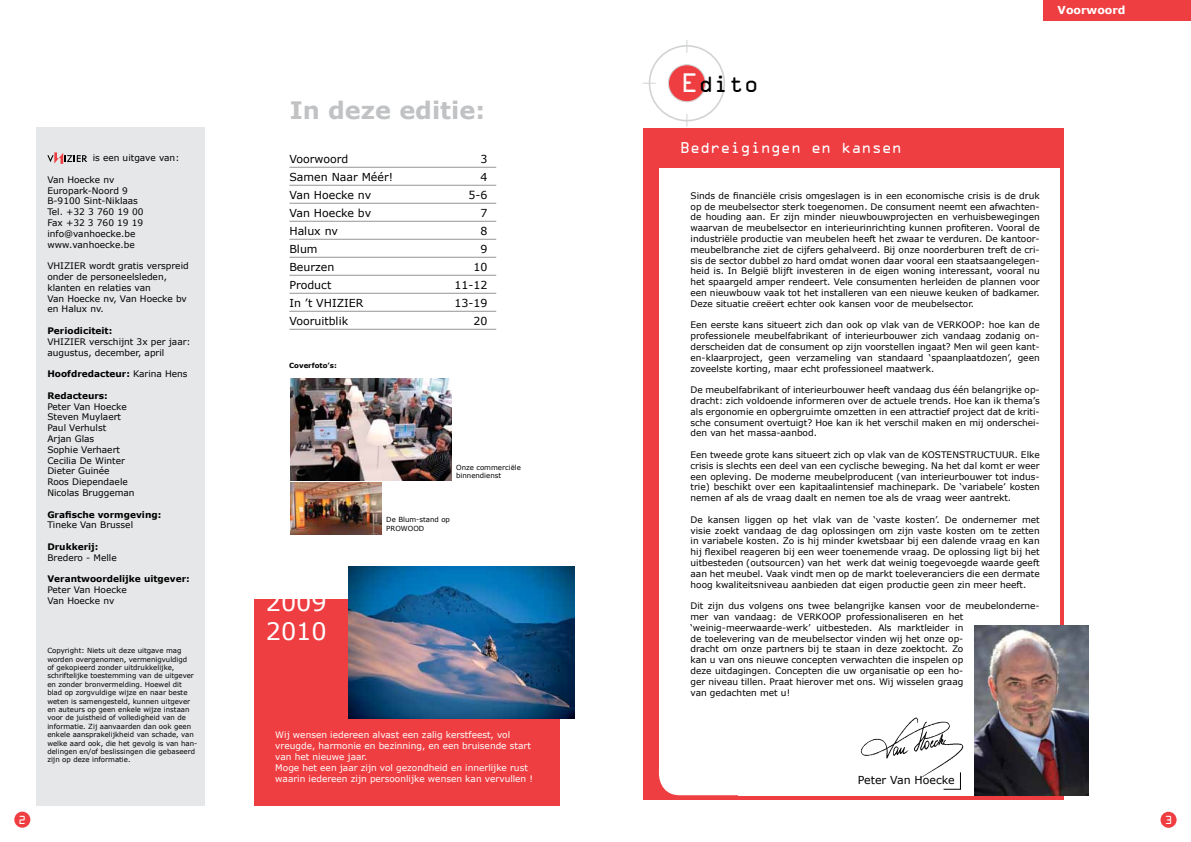
<style>
.page{position:relative;width:1191px;height:842px;background:#fff}
.page>*{position:absolute;margin:0;border:0;box-sizing:border-box;transform-origin:0 0}
.t1{font:700 24px "Verdana";color:#c0c2c4}
.t2{font:24px/28.8px "Verdana";color:#fff}
.t3{font:21px "OCRA Std";color:#000}
.t4{font:14px "OCRA Std";color:#fff}
.t5{font:11px "Verdana";color:#000}
.t6{font:700 11px "Verdana";color:#fff}
.t7{font:10.5px "OCRA Std";color:#fff}
.t8{font:9px/10.8px "Verdana";color:#000}
.t9{font:9px/10.8px "Verdana";color:#fff}
.t10{font:700 9px "Verdana";color:#000}
.t11{font:7px/8.4px "Verdana";color:#000}
.t12{font:700 7px "Verdana";color:#000}
.s1{font-weight:400}
.s2{font-size:24px;color:#fff}
</style>
<div class="page">
<div style="left:1160px;top:812px;width:16px;height:16px;background:#ef3e42;border-radius:50%"></div>
<div style="left:14px;top:812px;width:16px;height:16px;background:#ef3e42;border-radius:50%"></div>
<div style="left:254px;top:599px;width:305px;height:207px;background:#ef3e42"></div>
<div style="left:1043px;top:0;width:148px;height:21px;background:#ef3e42"></div>
<img style="left:290px;top:379px;width:162px;height:101px">
<img style="left:290px;top:482px;width:91px;height:53px">
<div style="left:643px;top:128px;width:420px;height:671px;background:#ef3e42"></div>
<div style="left:659px;top:751px;width:400px;height:44px;background:#fff;border-radius:21px"></div>
<div style="left:659px;top:168px;width:400px;height:605px;background:#fff"></div>
<img style="left:974px;top:625px;width:114px;height:170px">
<svg style="left:943px;top:788px;width:17px;height:1px"></svg>
<div style="left:648px;top:45px;width:77px;height:76px;border:2px solid #d1d3d4;border-radius:50%"></div>
<div style="left:668px;top:65px;width:37px;height:37px;background:#ef3e42;border-radius:50%"></div>
<div style="left:668px;top:64px;width:38px;height:38px;border:1px solid #d1d3d4;border-radius:50%"></div>
<svg style="left:686px;top:40px;width:1px;height:13px"></svg>
<svg style="left:686px;top:114px;width:1px;height:13px"></svg>
<svg style="left:643px;top:83px;width:12px;height:1px"></svg>
<div style="left:36px;top:128px;width:168px;height:678px;background:#e6e7e8"></div>
<svg style="left:47px;top:152px;width:40px;height:12px"></svg>
<hr style="left:289px;top:167px;width:207px;height:1px;background:#939598">
<hr style="left:289px;top:185px;width:207px;height:1px;background:#939598">
<hr style="left:289px;top:203px;width:207px;height:1px;background:#939598">
<hr style="left:289px;top:221px;width:207px;height:1px;background:#939598">
<hr style="left:289px;top:239px;width:207px;height:1px;background:#939598">
<hr style="left:289px;top:257px;width:207px;height:1px;background:#939598">
<hr style="left:289px;top:275px;width:207px;height:1px;background:#939598">
<hr style="left:289px;top:293px;width:207px;height:1px;background:#939598">
<hr style="left:289px;top:311px;width:207px;height:1px;background:#939598">
<hr style="left:289px;top:329px;width:207px;height:1px;background:#939598">
<img style="left:860px;top:717px;width:104px;height:63px">
<img style="left:348px;top:566px;width:226px;height:153px">
<p class="t8" style="left:93px;top:152px;width:88px">is een uitgave van:</p>
<p class="t8" style="left:47px;top:174px;width:98px">Van Hoecke nv<br>Europark-Noord 9<br>B-9100 Sint-Niklaas<br>Tel. +32 3 760 19 00<br>Fax +32 3 760 19 19 info@vanhoecke.be www.vanhoecke.be</p>
<p class="t8" style="left:47px;top:260px;width:143px">VHIZIER wordt gratis verspreid onder de personeelsleden, klanten en relaties van<br>Van Hoecke nv, Van Hoecke bv en Halux nv.</p>
<p class="t10" style="left:47px;top:324px;width:66px">Periodiciteit:</p>
<p class="t8" style="left:47px;top:336px;width:145px">VHIZIER verschijnt 3x per jaar: augustus, december, april</p>
<p class="t10" style="left:47px;top:368px;width:142px">Hoofdredacteur: <span class="s1">Karina Hens</span></p>
<p class="t10" style="left:47px;top:389px;width:62px">Redacteurs:</p>
<p class="t8" style="left:47px;top:401px;width:89px">Peter Van Hoecke<br>Steven Muylaert<br>Paul Verhulst<br>Arjan Glas<br>Sophie Verhaert<br>Cecilia De Winter<br>Dieter Guinée<br>Roos Diependaele<br>Nicolas Bruggeman</p>
<p class="t10" style="left:47px;top:508px;width:115px">Grafische vormgeving:</p>
<p class="t8" style="left:47px;top:520px;width:87px">Tineke Van Brussel</p>
<p class="t10" style="left:47px;top:540px;width:53px">Drukkerij:</p>
<p class="t8" style="left:47px;top:552px;width:71px">Bredero - Melle</p>
<p class="t10" style="left:47px;top:573px;width:144px">Verantwoordelijke uitgever:</p>
<p class="t8" style="left:47px;top:584px;width:81px">Peter Van Hoecke<br>Van Hoecke nv</p>
<p class="t11" style="left:47px;top:646px;width:151px">Copyright: Niets uit deze uitgave mag worden overgenomen, vermenigvuldigd<br>of gekopieerd zonder uitdrukkelijke, schriftelijke toestemming van de uitgever en zonder bronvermelding. Hoewel dit blad op zorgvuldige wijze en naar beste weten is samengesteld, kunnen uitgever en auteurs op geen enkele wijze instaan voor de juistheid of volledigheid van de informatie. Zij aanvaarden dan ook geen enkele aansprakelijkheid van schade, van welke aard ook, die het gevolg is van han&shy;delingen en/of beslissingen die gebaseerd zijn op deze informatie.</p>
<h1 class="t1" style="left:290px;top:94px;width:197px">In deze editie:</h1>
<p class="t5" style="left:289px;top:151px;width:60px">Voorwoord</p>
<p class="t5" style="left:480px;top:151px;width:8px">3</p>
<p class="t5" style="left:289px;top:169px;width:105px">Samen Naar Méér!</p>
<p class="t5" style="left:480px;top:169px;width:8px">4</p>
<p class="t5" style="left:289px;top:187px;width:83px">Van Hoecke nv</p>
<p class="t5" style="left:468px;top:187px;width:20px">5-6</p>
<p class="t5" style="left:289px;top:205px;width:83px">Van Hoecke bv</p>
<p class="t5" style="left:480px;top:205px;width:8px">7</p>
<p class="t5" style="left:289px;top:223px;width:50px">Halux nv</p>
<p class="t5" style="left:480px;top:223px;width:8px">8</p>
<p class="t5" style="left:289px;top:241px;width:30px">Blum</p>
<p class="t5" style="left:480px;top:241px;width:8px">9</p>
<p class="t5" style="left:289px;top:259px;width:46px">Beurzen</p>
<p class="t5" style="left:473px;top:259px;width:15px">10</p>
<p class="t5" style="left:289px;top:277px;width:43px">Product</p>
<p class="t5" style="left:454px;top:277px;width:34px">11-12</p>
<p class="t5" style="left:289px;top:295px;width:76px">In ’t VHIZIER</p>
<p class="t5" style="left:454px;top:295px;width:34px">13-19</p>
<p class="t5" style="left:289px;top:313px;width:60px">Vooruitblik</p>
<p class="t5" style="left:473px;top:313px;width:15px">20</p>
<p class="t12" style="left:289px;top:360px;width:49px">Coverfoto’s:</p>
<p class="t11" style="left:456px;top:463px;width:66px">Onze commerciële binnendienst</p>
<h1 class="t2" style="left:266px;top:588px;width:63px">2009<br>2010</h1>
<p class="t11" style="left:386px;top:515px;width:65px">De Blum-stand op<br>PROWOOD</p>
<p class="t9" style="left:275px;top:729px;width:259px">Wij wensen iedereen alvast een zalig kerstfeest, vol vreugde, harmonie en bezinning, en een bruisende start van het nieuwe jaar.<br>Moge het een jaar zijn vol gezondheid en innerlijke rust waarin iedereen zijn persoonlijke wensen kan vervullen !</p>
<p class="t6" style="left:1057px;top:3px;width:70px">Voorwoord</p>
<h2 class="t3" style="left:681px;top:74px;width:79px"><span class="s2">E</span>dito</h2>
<h3 class="t4" style="left:680px;top:141px;width:223px">Bedreigingen en kansen</h3>
<p class="t8" style="left:690px;top:190px;width:351px;text-align:justify">Sinds de financiële crisis omgeslagen is in een economische crisis is de druk op de meubelsector sterk toegenomen. De consument neemt een afwachten&shy;de houding aan. Er zijn minder nieuwbouwprojecten en verhuisbewegingen waarvan de meubelsector en interieurinrichting kunnen profiteren. Vooral de industriële productie van meubelen heeft het zwaar te verduren. De kantoor&shy;meubelbranche ziet de cijfers gehalveerd. Bij onze noorderburen treft de cri&shy;sis de sector dubbel zo hard omdat wonen daar vooral een staatsaangelegen&shy;heid is. In België blijft investeren in de eigen woning interessant, vooral nu het spaargeld amper rendeert. Vele consumenten herleiden de plannen voor een nieuwbouw vaak tot het installeren van een nieuwe keuken of badkamer.<br>Deze situatie creëert echter ook kansen voor de meubelsector.</p>
<p class="t8" style="left:690px;top:320px;width:351px;text-align:justify">Een eerste kans situeert zich dan ook op vlak van de VERKOOP: hoe kan de professionele meubelfabrikant of interieurbouwer zich vandaag zodanig on&shy;derscheiden dat de consument op zijn voorstellen ingaat? Men wil geen kant&shy;en-klaarproject, geen verzameling van standaard ‘spaanplaatdozen’, geen zoveelste korting, maar echt professioneel maatwerk.</p>
<p class="t8" style="left:690px;top:384px;width:351px;text-align:justify">De meubelfabrikant of interieurbouwer heeft vandaag dus één belangrijke op&shy;dracht: zich voldoende informeren over de actuele trends. Hoe kan ik thema’s als ergonomie en opbergruimte omzetten in een attractief project dat de kriti&shy;sche consument overtuigt? Hoe kan ik het verschil maken en mij onderschei&shy;den van het massa-aanbod.</p>
<p class="t8" style="left:690px;top:449px;width:351px;text-align:justify">Een tweede grote kans situeert zich op vlak van de KOSTENSTRUCTUUR. Elke crisis is slechts een deel van een cyclische beweging. Na het dal komt er weer een opleving. De moderne meubelproducent (van interieurbouwer tot indus&shy;trie) beschikt over een kapitaalintensief machinepark. De ‘variabele’ kosten nemen af als de vraag daalt en nemen toe als de vraag weer aantrekt.</p>
<p class="t8" style="left:690px;top:514px;width:351px;text-align:justify">De kansen liggen op het vlak van de ‘vaste kosten’. De ondernemer met visie zoekt vandaag de dag oplossingen om zijn vaste kosten om te zetten in variabele kosten. Zo is hij minder kwetsbaar bij een dalende vraag en kan hij flexibel reageren bij een weer toenemende vraag. De oplossing ligt bij het uitbesteden (outsourcen) van het werk dat weinig toegevoegde waarde geeft aan het meubel. Vaak vindt men op de markt toeleveranciers die een dermate hoog kwaliteitsniveau aanbieden dat eigen productie geen zin meer heeft.</p>
<p class="t8" style="left:690px;top:600px;width:351px">Dit zijn dus volgens ons twee belangrijke kansen voor de meubelonderne&shy;mer van vandaag: de VERKOOP professionaliseren en het ‘weinig-meerwaarde-werk’ uitbesteden. Als marktleider in<br>de toelevering van de meubelsector vinden wij het onze op-<br>dracht om onze partners bij te staan in deze zoektocht. Zo<br>kan u van ons nieuwe concepten verwachten die inspelen op<br>deze uitdagingen. Concepten die uw organisatie op een ho-<br>ger niveau tillen. Praat hierover met ons. Wij wisselen graag<br>van gedachten met u!</p>
<p class="t5" style="left:857px;top:772px;width:98px">Peter Van Hoecke</p>
<p class="t7" style="left:19px;top:815px;width:9px">2</p>
<p class="t7" style="left:1164px;top:815px;width:9px">3</p>
</div>
